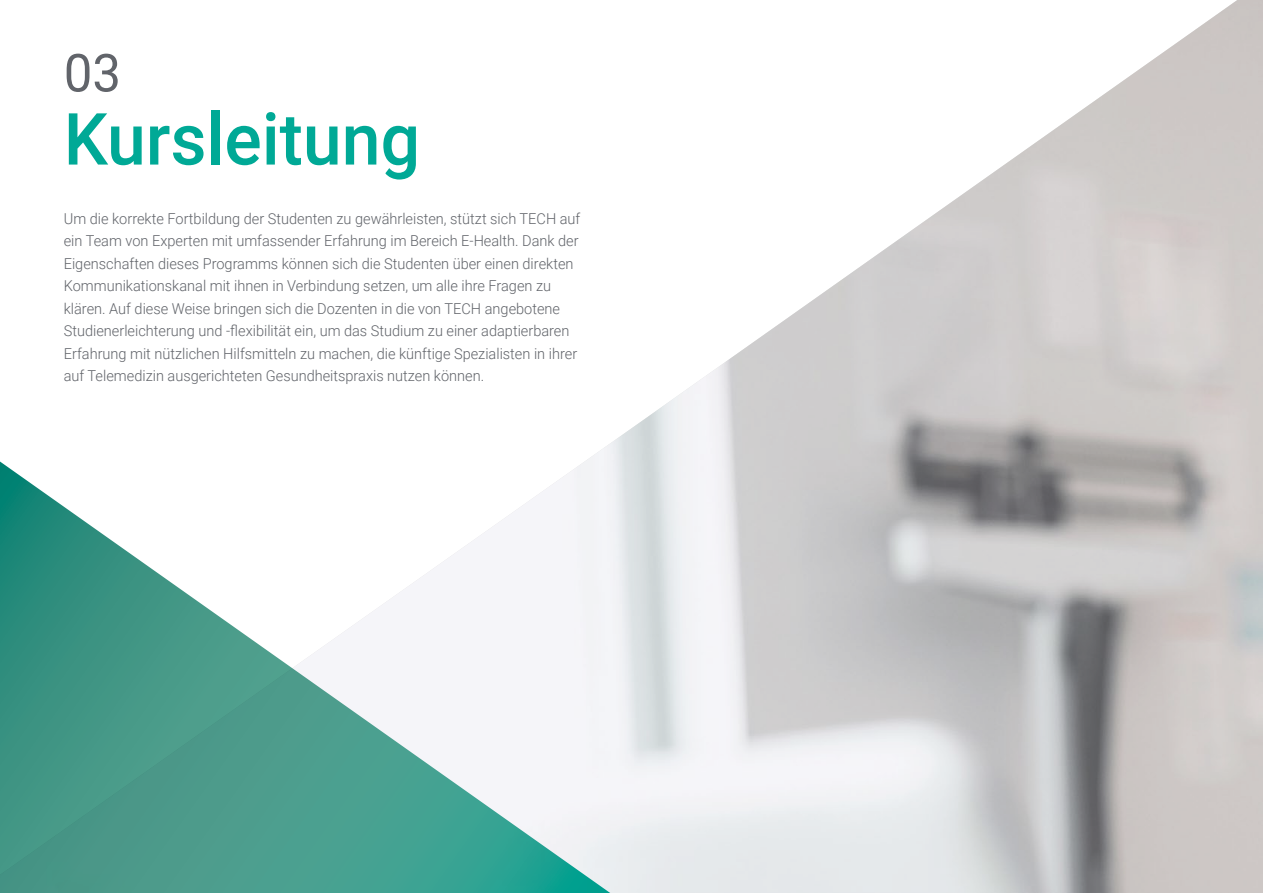
<style>
.page{position:relative;width:1263px;height:893px;background:#fff}
.page>*{position:absolute;margin:0;border:0;box-sizing:border-box;transform-origin:0 0}
.t1{font:500 72px "Roboto";color:#00a996}
.t2{font:52.5px "Roboto";color:#61646a}
.t3{font:300 15px/22.5px "Roboto";color:#61646a}
</style>
<div class="page">
<img style="left:607px;top:0;width:656px;height:893px">
<svg style="left:0;top:446px;width:640px;height:447px"></svg>
<h2 class="t2" style="left:64px;top:36px;width:59px">03</h2>
<h1 class="t1" style="left:64px;top:89px;width:358px">Kursleitung</h1>
<p class="t3" style="left:64px;top:207px;width:518px">Um die korrekte Fortbildung der Studenten zu gewährleisten, stützt sich TECH auf ein Team von Experten mit umfassender Erfahrung im Bereich E-Health. Dank der Eigenschaften dieses Programms können sich die Studenten über einen direkten Kommunikationskanal mit ihnen in Verbindung setzen, um alle ihre Fragen zu klären. Auf diese Weise bringen sich die Dozenten in die von TECH angebotene Studienerleichterung und -flexibilität ein, um das Studium zu einer adaptierbaren Erfahrung mit nützlichen Hilfsmitteln zu machen, die künftige Spezialisten in ihrer auf Telemedizin ausgerichteten Gesundheitspraxis nutzen können.</p>
</div>
